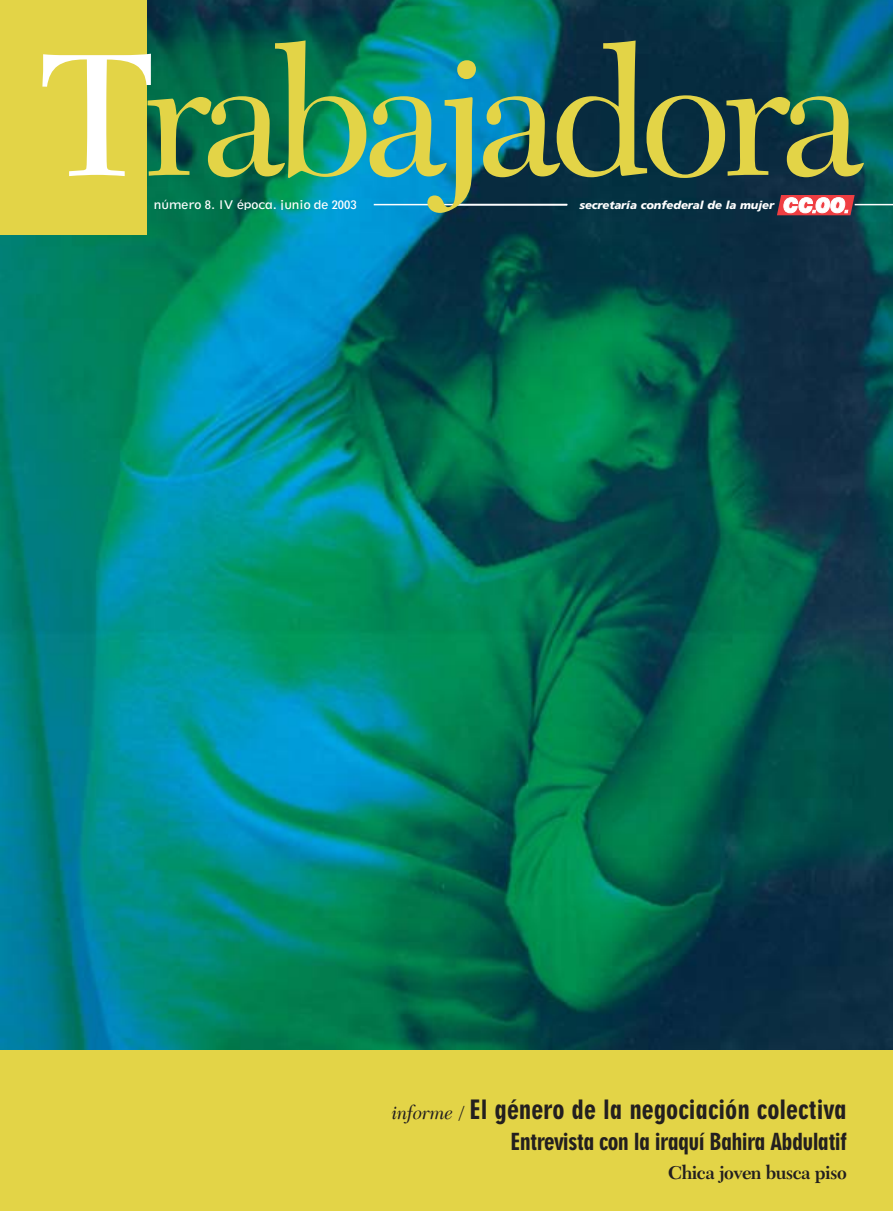
<style>
.page{position:relative;width:893px;height:1211px;background:#fff}
.page>*{position:absolute;margin:0;border:0;box-sizing:border-box;transform-origin:0 0}
.t1{font:181.05px "Transitional 511 BT";letter-spacing:-.05em;color:#e3d447}
.t2{font:25.5px "Geometric 706 BT Black Condensed B";color:#231f1f}
.t3{font:22.5px "Geometric 706 BT Black Condensed B";letter-spacing:-.03em;color:#231f1f}
.t4{font:700 19.5px "Transitional 511 BT";letter-spacing:-.03em;color:#231f1f}
.t5{font:italic 900 11.25px "Frutiger";letter-spacing:-.005em;color:#fff}
.t6{font:11.25px "Geometric 212 BT";letter-spacing:-.005em;color:#fff}
.s1{color:#fff}
.s2{font-family:"Transitional 511 BT";font-style:italic;font-size:19.5px}
</style>
<div class="page">
<img style="left:0;top:0;width:1px;height:1000px">
<img style="left:1px;top:0;width:891px;height:1050px">
<hr style="left:374px;top:204px;width:193px;height:1px;background:#fff">
<svg style="left:776px;top:195px;width:78px;height:20px"></svg>
<div style="left:1px;top:0;width:146px;height:234px;background:#e3d447"></div>
<hr style="left:854px;top:204px;width:38px;height:1px;background:#fff">
<div style="left:0;top:1050px;width:892px;height:160px;background:#e3d447"></div>
<h1 class="t1" style="left:40px;top:41px;width:824px"><span class="s1">T</span>rabajadora</h1>
<p class="t6" style="left:154px;top:200px;width:204px">número 8. IV época. junio de 2003</p>
<p class="t5" style="left:579px;top:200px;width:196px">secretaría confederal de la mujer</p>
<p class="t2" style="left:392px;top:1099px;width:456px"><span class="s2">informe /</span> El género de la negociación colectiva</p>
<p class="t3" style="left:510px;top:1133px;width:338px">Entrevista con la iraquí Bahira Abdulatif</p>
<p class="t4" style="left:668px;top:1164px;width:180px">Chica joven busca piso</p>
</div>
